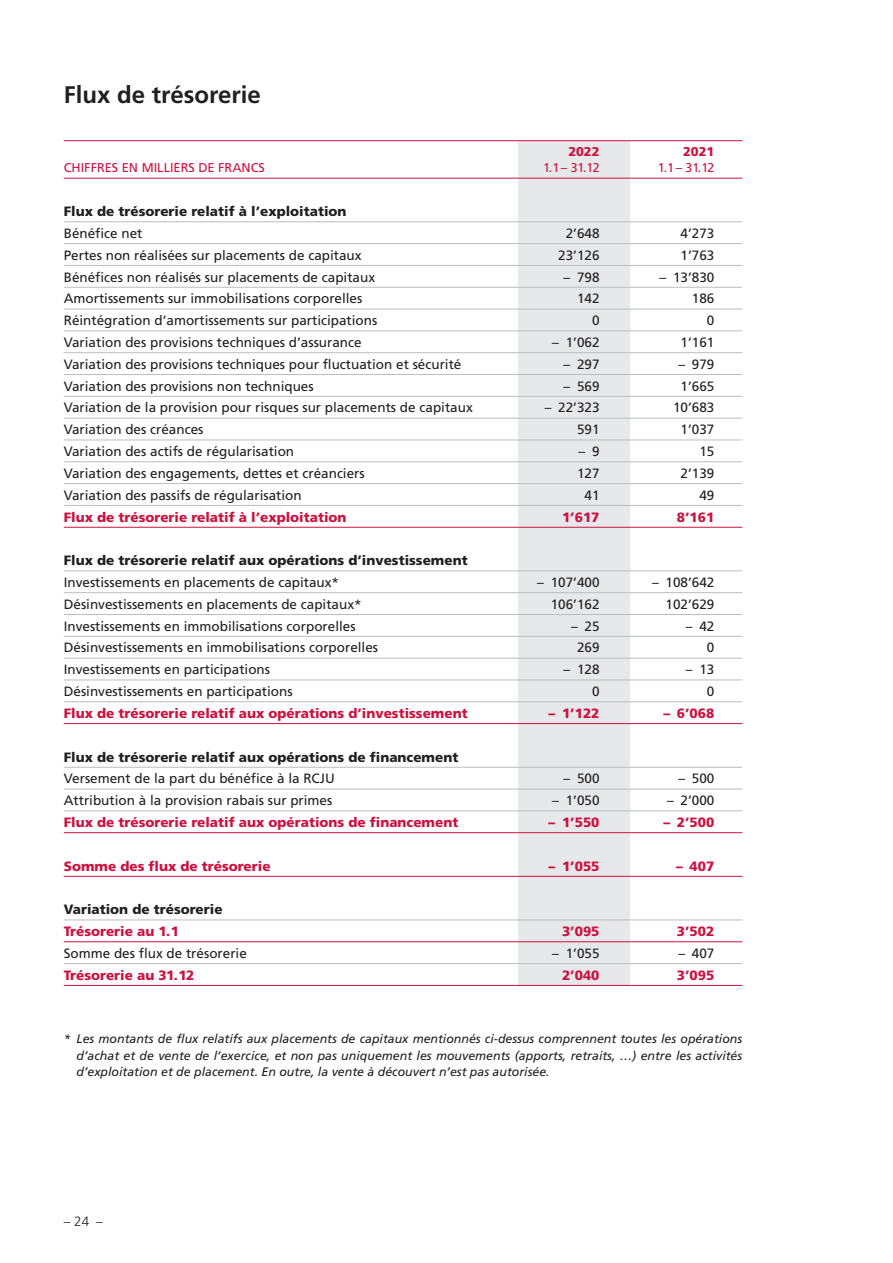
<style>
.page{position:relative;width:893px;height:1263px;background:#fff}
.page>*{position:absolute;margin:0;border:0;box-sizing:border-box;transform-origin:0 0}
.t1{font:700 24px "Frutiger";color:#231f20}
.t2{font:13.5px "Frutiger";color:#231f20}
.t3{font:900 13.5px "Frutiger";color:#cd1141}
.t4{font:900 13.5px "Frutiger";color:#231f20}
.t5{font:300 13.5px "Frutiger";color:#231f20}
.t6{font:12.75px "Frutiger";color:#cd1141}
.t7{font:900 12.75px "Frutiger";color:#cd1141}
.t8{font:italic 12.3px/16.5px "Frutiger";color:#231f20;text-align:justify}
</style>
<div class="page">
<div style="left:518px;top:140px;width:112px;height:845px;background:#e7e8e9"></div>
<hr style="left:64px;top:140px;width:678px;height:1px;background:#cd1141">
<hr style="left:64px;top:178px;width:678px;height:1px;background:#cd1141">
<hr style="left:64px;top:221px;width:678px;height:1px;background:#bcbdc0">
<hr style="left:64px;top:243px;width:678px;height:1px;background:#bcbdc0">
<hr style="left:64px;top:265px;width:678px;height:1px;background:#bcbdc0">
<hr style="left:64px;top:287px;width:678px;height:1px;background:#bcbdc0">
<hr style="left:64px;top:309px;width:678px;height:1px;background:#bcbdc0">
<hr style="left:64px;top:330px;width:678px;height:1px;background:#bcbdc0">
<hr style="left:64px;top:352px;width:678px;height:1px;background:#bcbdc0">
<hr style="left:64px;top:374px;width:678px;height:1px;background:#bcbdc0">
<hr style="left:64px;top:396px;width:678px;height:1px;background:#bcbdc0">
<hr style="left:64px;top:418px;width:678px;height:1px;background:#bcbdc0">
<hr style="left:64px;top:440px;width:678px;height:1px;background:#bcbdc0">
<hr style="left:64px;top:461px;width:678px;height:1px;background:#bcbdc0">
<hr style="left:64px;top:483px;width:678px;height:1px;background:#bcbdc0">
<hr style="left:64px;top:505px;width:678px;height:1px;background:#bcbdc0">
<hr style="left:64px;top:527px;width:678px;height:1px;background:#cd1141">
<hr style="left:64px;top:570px;width:678px;height:1px;background:#bcbdc0">
<hr style="left:64px;top:592px;width:678px;height:1px;background:#bcbdc0">
<hr style="left:64px;top:614px;width:678px;height:1px;background:#bcbdc0">
<hr style="left:64px;top:636px;width:678px;height:1px;background:#bcbdc0">
<hr style="left:64px;top:658px;width:678px;height:1px;background:#bcbdc0">
<hr style="left:64px;top:680px;width:678px;height:1px;background:#bcbdc0">
<hr style="left:64px;top:701px;width:678px;height:1px;background:#bcbdc0">
<hr style="left:64px;top:723px;width:678px;height:1px;background:#cd1141">
<hr style="left:64px;top:767px;width:678px;height:1px;background:#bcbdc0">
<hr style="left:64px;top:789px;width:678px;height:1px;background:#bcbdc0">
<hr style="left:64px;top:810px;width:678px;height:1px;background:#bcbdc0">
<hr style="left:64px;top:832px;width:678px;height:1px;background:#cd1141">
<hr style="left:64px;top:876px;width:678px;height:1px;background:#cd1141">
<hr style="left:64px;top:919px;width:678px;height:1px;background:#bcbdc0">
<hr style="left:64px;top:941px;width:678px;height:1px;background:#cd1141">
<hr style="left:64px;top:963px;width:678px;height:1px;background:#bcbdc0">
<hr style="left:64px;top:985px;width:678px;height:1px;background:#cd1141">
<h1 class="t1" style="left:64px;top:85px;width:198px">Flux de trésorerie</h1>
<p class="t7" style="left:568px;top:146px;width:33px">2022</p>
<p class="t7" style="left:683px;top:146px;width:33px">2021</p>
<p class="t6" style="left:64px;top:163px;width:203px">CHIFFRES EN MILLIERS DE FRANCS</p>
<p class="t6" style="left:543px;top:163px;width:58px">1.1– 31.12</p>
<p class="t6" style="left:658px;top:163px;width:58px">1.1– 31.12</p>
<p class="t4" style="left:64px;top:206px;width:284px">Flux de trésorerie relatif à l’exploitation</p>
<p class="t2" style="left:64px;top:228px;width:80px">Bénéfice net</p>
<p class="t2" style="left:566px;top:228px;width:35px">2’648</p>
<p class="t2" style="left:681px;top:228px;width:35px">4’273</p>
<p class="t2" style="left:64px;top:250px;width:299px">Pertes non réalisées sur placements de capitaux</p>
<p class="t2" style="left:558px;top:250px;width:43px">23’126</p>
<p class="t2" style="left:681px;top:250px;width:35px">1’763</p>
<p class="t2" style="left:64px;top:271px;width:313px">Bénéfices non réalisés sur placements de capitaux</p>
<p class="t2" style="left:564px;top:271px;width:38px">– 798</p>
<p class="t2" style="left:660px;top:271px;width:56px">– 13’830</p>
<p class="t2" style="left:64px;top:293px;width:300px">Amortissements sur immobilisations corporelles</p>
<p class="t2" style="left:577px;top:293px;width:24px">142</p>
<p class="t2" style="left:692px;top:293px;width:24px">186</p>
<p class="t2" style="left:64px;top:315px;width:315px">Réintégration d’amortissements sur participations</p>
<p class="t2" style="left:592px;top:315px;width:9px">0</p>
<p class="t2" style="left:707px;top:315px;width:9px">0</p>
<p class="t2" style="left:64px;top:337px;width:299px">Variation des provisions techniques d’assurance</p>
<p class="t2" style="left:552px;top:337px;width:49px">– 1’062</p>
<p class="t2" style="left:681px;top:337px;width:35px">1’161</p>
<p class="t2" style="left:64px;top:359px;width:399px">Variation des provisions techniques pour fluctuation et sécurité</p>
<p class="t2" style="left:564px;top:359px;width:38px">– 297</p>
<p class="t2" style="left:678px;top:359px;width:38px">– 979</p>
<p class="t2" style="left:64px;top:380px;width:251px">Variation des provisions non techniques</p>
<p class="t2" style="left:564px;top:380px;width:38px">– 569</p>
<p class="t2" style="left:681px;top:380px;width:35px">1’665</p>
<p class="t2" style="left:64px;top:402px;width:410px">Variation de la provision pour risques sur placements de capitaux</p>
<p class="t2" style="left:545px;top:402px;width:56px">– 22’323</p>
<p class="t2" style="left:673px;top:402px;width:43px">10’683</p>
<p class="t2" style="left:64px;top:424px;width:141px">Variation des créances</p>
<p class="t2" style="left:577px;top:424px;width:24px">591</p>
<p class="t2" style="left:681px;top:424px;width:35px">1’037</p>
<p class="t2" style="left:64px;top:446px;width:232px">Variation des actifs de régularisation</p>
<p class="t2" style="left:579px;top:446px;width:23px">– 9</p>
<p class="t2" style="left:699px;top:446px;width:17px">15</p>
<p class="t2" style="left:64px;top:468px;width:302px">Variation des engagements, dettes et créanciers</p>
<p class="t2" style="left:577px;top:468px;width:24px">127</p>
<p class="t2" style="left:681px;top:468px;width:35px">2’139</p>
<p class="t2" style="left:64px;top:490px;width:239px">Variation des passifs de régularisation</p>
<p class="t2" style="left:585px;top:490px;width:17px">41</p>
<p class="t2" style="left:699px;top:490px;width:17px">49</p>
<p class="t3" style="left:64px;top:511px;width:284px">Flux de trésorerie relatif à l’exploitation</p>
<p class="t3" style="left:562px;top:511px;width:39px">1’617</p>
<p class="t3" style="left:677px;top:511px;width:39px">8’161</p>
<p class="t4" style="left:64px;top:555px;width:405px">Flux de trésorerie relatif aux opérations d’investissement</p>
<p class="t2" style="left:64px;top:577px;width:277px">Investissements en placements de capitaux*</p>
<p class="t2" style="left:537px;top:577px;width:64px">– 107’400</p>
<p class="t2" style="left:652px;top:577px;width:64px">– 108’642</p>
<p class="t2" style="left:64px;top:599px;width:299px">Désinvestissements en placements de capitaux*</p>
<p class="t2" style="left:551px;top:599px;width:50px">106’162</p>
<p class="t2" style="left:666px;top:599px;width:50px">102’629</p>
<p class="t2" style="left:64px;top:620px;width:293px">Investissements en immobilisations corporelles</p>
<p class="t2" style="left:571px;top:620px;width:30px">– 25</p>
<p class="t2" style="left:686px;top:620px;width:30px">– 42</p>
<p class="t2" style="left:64px;top:642px;width:316px">Désinvestissements en immobilisations corporelles</p>
<p class="t2" style="left:577px;top:642px;width:24px">269</p>
<p class="t2" style="left:707px;top:642px;width:9px">0</p>
<p class="t2" style="left:64px;top:664px;width:208px">Investissements en participations</p>
<p class="t2" style="left:564px;top:664px;width:38px">– 128</p>
<p class="t2" style="left:686px;top:664px;width:30px">– 13</p>
<p class="t2" style="left:64px;top:686px;width:230px">Désinvestissements en participations</p>
<p class="t2" style="left:592px;top:686px;width:9px">0</p>
<p class="t2" style="left:707px;top:686px;width:9px">0</p>
<p class="t3" style="left:64px;top:708px;width:405px">Flux de trésorerie relatif aux opérations d’investissement</p>
<p class="t3" style="left:548px;top:708px;width:53px">– 1’122</p>
<p class="t3" style="left:663px;top:708px;width:53px">– 6’068</p>
<p class="t4" style="left:64px;top:751px;width:396px">Flux de trésorerie relatif aux opérations de financement</p>
<p class="t2" style="left:64px;top:773px;width:273px">Versement de la part du bénéfice à la RCJU</p>
<p class="t2" style="left:564px;top:773px;width:38px">– 500</p>
<p class="t2" style="left:678px;top:773px;width:38px">– 500</p>
<p class="t2" style="left:64px;top:795px;width:270px">Attribution à la provision rabais sur primes</p>
<p class="t2" style="left:552px;top:795px;width:49px">– 1’050</p>
<p class="t2" style="left:667px;top:795px;width:49px">– 2’000</p>
<p class="t3" style="left:64px;top:817px;width:396px">Flux de trésorerie relatif aux opérations de financement</p>
<p class="t3" style="left:548px;top:817px;width:53px">– 1’550</p>
<p class="t3" style="left:663px;top:817px;width:53px">– 2’500</p>
<p class="t3" style="left:64px;top:860px;width:208px">Somme des flux de trésorerie</p>
<p class="t3" style="left:548px;top:860px;width:53px">– 1’055</p>
<p class="t3" style="left:676px;top:860px;width:40px">– 407</p>
<p class="t4" style="left:64px;top:904px;width:160px">Variation de trésorerie</p>
<p class="t3" style="left:64px;top:926px;width:117px">Trésorerie au 1.1</p>
<p class="t3" style="left:562px;top:926px;width:39px">3’095</p>
<p class="t3" style="left:677px;top:926px;width:39px">3’502</p>
<p class="t2" style="left:64px;top:948px;width:185px">Somme des flux de trésorerie</p>
<p class="t2" style="left:552px;top:948px;width:49px">– 1’055</p>
<p class="t2" style="left:678px;top:948px;width:38px">– 407</p>
<p class="t3" style="left:64px;top:969px;width:132px">Trésorerie au 31.12</p>
<p class="t3" style="left:562px;top:969px;width:39px">2’040</p>
<p class="t3" style="left:677px;top:969px;width:39px">3’095</p>
<p class="t8" style="left:77px;top:1031px;width:667px;text-indent:-13px">* Les montants de flux relatifs aux placements de capitaux mentionnés ci-dessus comprennent toutes les opérations d’achat et de vente de l’exercice, et non pas uniquement les mouvements (apports, retraits, …) entre les activités d’exploitation et de placement. En outre, la vente à découvert n’est pas autorisée.</p>
<p class="t5" style="left:64px;top:1216px;width:41px">–24 –</p>
</div>
